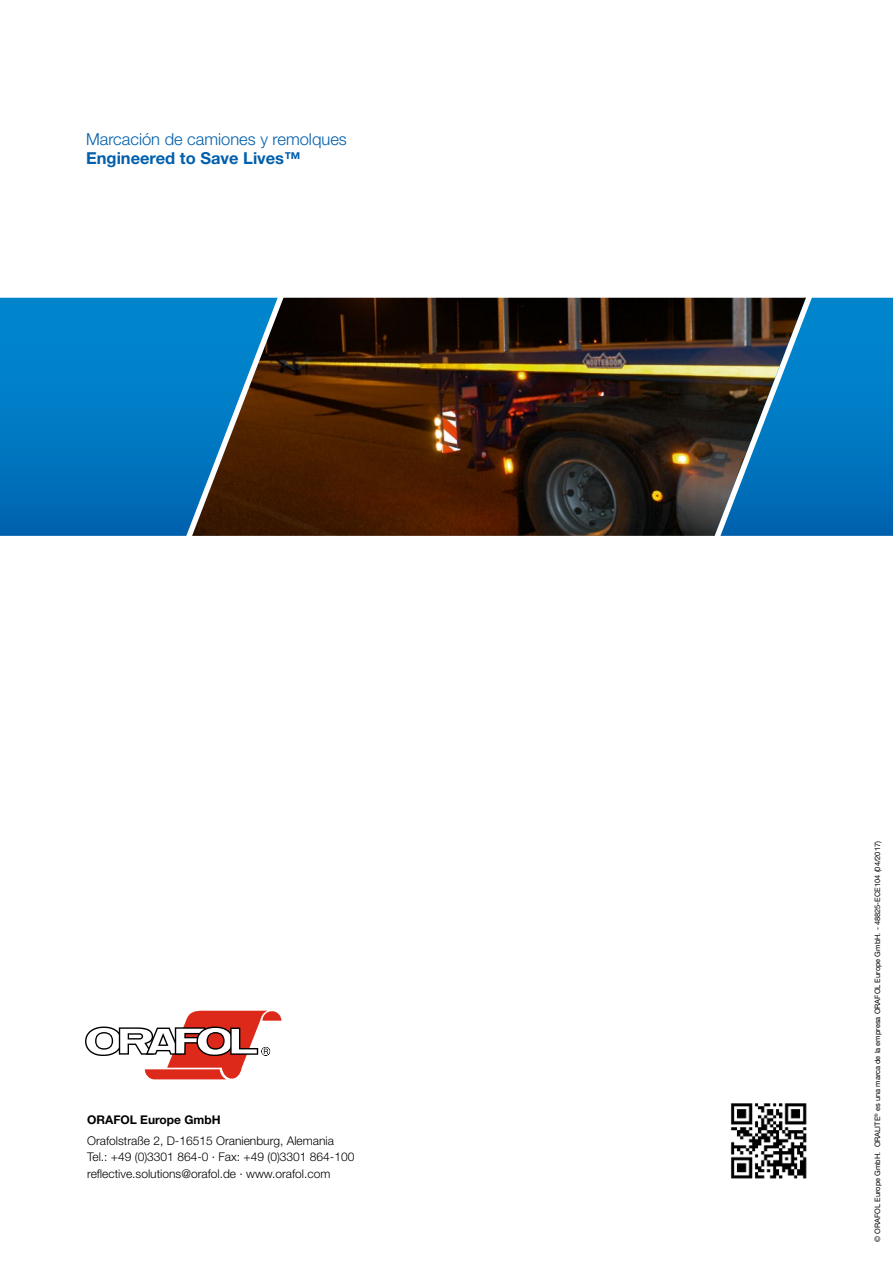
<style>
.page{position:relative;width:893px;height:1263px;background:#fff}
.page>*{position:absolute;margin:0;border:0;box-sizing:border-box;transform-origin:0 0}
.t1{font:300 16.5px "Helvetica Neue LT Std";color:#005fac}
.t2{font:700 16.5px "Helvetica Neue LT Std";color:#005fac}
.t3{font:300 12px/16.5px "Helvetica Neue LT Std";color:#000}
.t4{font:700 12px "Helvetica Neue LT Std";color:#000}
.t5{font:7.5px "Helvetica Neue LT Std";color:#000}
</style>
<div class="page">
<svg style="left:0;top:298px;width:156px;height:238px;background:#0078c2"></svg>
<svg style="left:829px;top:298px;width:64px;height:238px;background:#0078c2"></svg>
<img style="left:300px;top:298px;width:384px;height:238px">
<svg style="left:156px;top:297px;width:144px;height:239px;background:#245a78"></svg>
<img style="left:684px;top:297px;width:145px;height:239px">
<svg style="left:85px;top:1011px;width:196px;height:69px"></svg>
<img style="left:730px;top:1103px;width:77px;height:76px">
<h1 class="t1" style="left:86px;top:129px;width:262px">Marcación de camiones y remolques</h1>
<h1 class="t2" style="left:86px;top:148px;width:216px">Engineered to Save Lives™</h1>
<p class="t4" style="left:87px;top:1112px;width:135px">ORAFOL Europe GmbH</p>
<p class="t3" style="left:87px;top:1132px;width:269px">Orafolstraße 2, D-16515 Oranienburg, Alemania<br>Tel.: +49 (0)3301 864-0 · Fax: +49 (0)3301 864-100 reflective.solutions@orafol.de · www.orafol.com</p>
<p class="t5" style="left:873px;top:1242px;width:402px;rotate:-90deg">© ORAFOL Europe GmbH. ORALITE<sup>®</sup> es una marca de la empresa ORAFOL Europe GmbH. - 48825-ECE104 (04/2017)</p>
</div>
